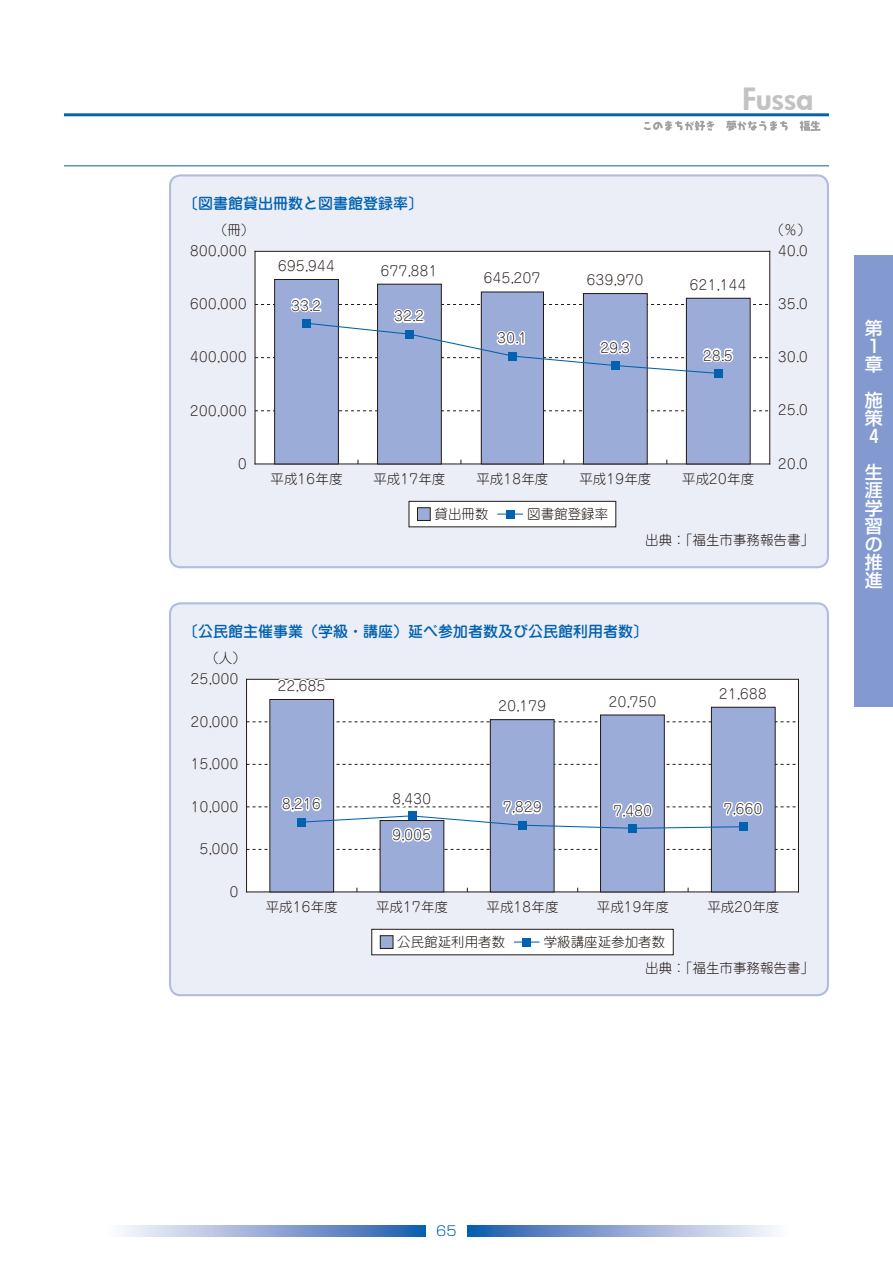
<style>
.page{position:relative;width:893px;height:1263px;background:#fff}
.page>*{position:absolute;margin:0;border:0;box-sizing:border-box;transform-origin:0 0}
.t1{font:800 30px "Futura";color:#c3c2c2}
.t2{font:18px/18px "Shin Go Pr 5 Medium 90 msp RKSJ V";color:#fff;text-align:justify}
.t3{font:15px "Jun 34 Pro Medium 90 msp RKSJ H";color:#0262af}
.t4{font:13.5px "Jun 101 Pro Light 90 msp RKSJ H";letter-spacing:.035em;color:#231916}
.t5{font:13.5px "Jun 101 Pro Light 90 msp RKSJ H";color:#231916}
.t6{font:13.5px "Shin Go Pr 5 Light 90 msp RKSJ H";color:#0262af}
</style>
<div class="page">
<hr style="left:64px;top:113px;width:765px;height:3px;background:#0262af">
<hr style="left:64px;top:166px;width:765px;height:1px;background:#0262af">
<div style="left:170px;top:175px;width:658px;height:392px;background:#eceef7;border-radius:11px"></div>
<div style="left:169px;top:174px;width:660px;height:394px;border:2px solid #b1bdde;border-radius:11px"></div>
<div style="left:255px;top:251px;width:515px;height:213px;background:#fff"></div>
<hr style="left:255px;top:251px;width:515px;height:1px;background:#231916">
<hr style="left:769px;top:251px;width:1px;height:213px;background:#231916">
<hr style="left:255px;top:464px;width:515px;height:1px;background:#231916">
<hr style="left:255px;top:251px;width:1px;height:213px;background:#231916">
<div style="left:409px;top:501px;width:207px;height:26px;background:#fff"></div>
<div style="left:409px;top:501px;width:207px;height:26px;border:1px solid #231916"></div>
<div style="left:417px;top:508px;width:13px;height:12px;background:#9aacd7"></div>
<div style="left:417px;top:507px;width:14px;height:14px;border:1px solid #231916"></div>
<svg style="left:497px;top:514px;width:26px;height:1px"></svg>
<div style="left:506px;top:510px;width:8px;height:8px;background:#0262af"></div>
<div style="left:275px;top:279px;width:63px;height:185px;background:#9aacd7"></div>
<div style="left:378px;top:284px;width:63px;height:180px;background:#9aacd7"></div>
<div style="left:377px;top:284px;width:65px;height:180px;border:1px solid #231916"></div>
<div style="left:481px;top:292px;width:62px;height:172px;background:#9aacd7"></div>
<div style="left:481px;top:292px;width:63px;height:172px;border:1px solid #231916"></div>
<div style="left:583px;top:294px;width:64px;height:170px;background:#9aacd7"></div>
<div style="left:686px;top:298px;width:64px;height:166px;background:#9aacd7"></div>
<svg style="left:255px;top:257px;width:515px;height:178px"></svg>
<div style="left:170px;top:603px;width:658px;height:392px;background:#eceef7;border-radius:11px"></div>
<div style="left:169px;top:602px;width:660px;height:394px;border:2px solid #b1bdde;border-radius:11px"></div>
<svg style="left:248px;top:679px;width:551px;height:213px;background:#ebeaea"></svg>
<hr style="left:246px;top:679px;width:1px;height:213px;background:#231916">
<div style="left:372px;top:929px;width:301px;height:26px;background:#fff"></div>
<div style="left:371px;top:929px;width:303px;height:26px;border:1px solid #231916"></div>
<div style="left:270px;top:699px;width:64px;height:193px;background:#9aacd7"></div>
<div style="left:490px;top:720px;width:64px;height:172px;background:#9aacd7"></div>
<div style="left:601px;top:715px;width:63px;height:177px;background:#9aacd7"></div>
<div style="left:711px;top:707px;width:64px;height:185px;background:#9aacd7"></div>
<div style="left:380px;top:936px;width:13px;height:12px;background:#9aacd7"></div>
<div style="left:380px;top:935px;width:13px;height:14px;border:1px solid #231916"></div>
<svg style="left:514px;top:941px;width:25px;height:1px"></svg>
<div style="left:522px;top:938px;width:9px;height:8px;background:#0262af"></div>
<svg style="left:247px;top:678px;width:551px;height:103px"></svg>
<svg style="left:247px;top:790px;width:551px;height:103px"></svg>
<div style="left:312px;top:801px;width:9px;height:9px;border:3px solid #fff;border-radius:50%"></div>
<svg style="left:644px;top:121px;width:70px;height:10px"></svg>
<svg style="left:726px;top:121px;width:62px;height:10px"></svg>
<svg style="left:800px;top:121px;width:20px;height:10px"></svg>
<svg style="left:468px;top:1226px;width:306px;height:10px;background:#8ca7d3"></svg>
<svg style="left:123px;top:1226px;width:302px;height:10px;background:#8da7d4"></svg>
<div style="left:855px;top:255px;width:38px;height:452px;background:#829acf"></div>
<p class="t1" style="left:742px;top:78px;width:73px">Fussa</p>
<p class="t3" style="left:183px;top:198px;width:242px">〔図書館貸出冊数と図書館登録率〕</p>
<p class="t4" style="left:214px;top:225px;width:42px">（冊）</p>
<p class="t4" style="left:770px;top:225px;width:42px">（％）</p>
<p class="t4" style="left:190px;top:246px;width:58px">800,000</p>
<p class="t4" style="left:778px;top:246px;width:31px">40.0</p>
<p class="t4" style="left:278px;top:261px;width:58px">695,944</p>
<p class="t4" style="left:381px;top:265px;width:58px">677,881</p>
<p class="t4" style="left:484px;top:273px;width:58px">645,207</p>
<p class="t4" style="left:587px;top:275px;width:58px">639,970</p>
<p class="t4" style="left:690px;top:280px;width:58px">621,144</p>
<p class="t4" style="left:190px;top:299px;width:58px">600,000</p>
<p class="t4" style="left:291px;top:300px;width:31px">33.2</p>
<p class="t4" style="left:394px;top:311px;width:31px">32.2</p>
<p class="t4" style="left:778px;top:299px;width:31px">35.0</p>
<p class="t4" style="left:190px;top:352px;width:58px">400,000</p>
<p class="t4" style="left:497px;top:333px;width:31px">30.1</p>
<p class="t4" style="left:600px;top:343px;width:31px">29.3</p>
<p class="t4" style="left:703px;top:350px;width:31px">28.5</p>
<p class="t4" style="left:778px;top:352px;width:31px">30.0</p>
<p class="t4" style="left:190px;top:405px;width:58px">200,000</p>
<p class="t4" style="left:778px;top:405px;width:31px">25.0</p>
<p class="t4" style="left:238px;top:458px;width:10px">0</p>
<p class="t4" style="left:778px;top:458px;width:31px">20.0</p>
<p class="t4" style="left:270px;top:474px;width:74px">平成16年度</p>
<p class="t4" style="left:373px;top:474px;width:74px">平成17年度</p>
<p class="t4" style="left:476px;top:474px;width:74px">平成18年度</p>
<p class="t4" style="left:579px;top:474px;width:74px">平成19年度</p>
<p class="t4" style="left:682px;top:474px;width:74px">平成20年度</p>
<p class="t4" style="left:434px;top:509px;width:55px">貸出冊数</p>
<p class="t4" style="left:527px;top:509px;width:82px">図書館登録率</p>
<p class="t5" style="left:645px;top:535px;width:170px">出典：「福生市事務報告書」</p>
<p class="t3" style="left:183px;top:625px;width:467px">〔公民館主催事業（学級・講座）延べ参加者数及び公民館利用者数〕</p>
<p class="t4" style="left:205px;top:653px;width:42px">（人）</p>
<p class="t4" style="left:191px;top:674px;width:49px">25,000</p>
<p class="t4" style="left:191px;top:716px;width:49px">20,000</p>
<p class="t4" style="left:191px;top:759px;width:49px">15,000</p>
<p class="t4" style="left:191px;top:801px;width:49px">10,000</p>
<p class="t4" style="left:200px;top:844px;width:40px">5,000</p>
<p class="t4" style="left:230px;top:886px;width:10px">0</p>
<p class="t4" style="left:278px;top:681px;width:49px">22,685</p>
<p class="t4" style="left:282px;top:799px;width:40px">8,216</p>
<p class="t4" style="left:393px;top:794px;width:40px">8,430</p>
<p class="t4" style="left:393px;top:830px;width:40px">9,005</p>
<p class="t4" style="left:498px;top:701px;width:49px">20,179</p>
<p class="t4" style="left:609px;top:696px;width:49px">20,750</p>
<p class="t4" style="left:719px;top:688px;width:49px">21,688</p>
<p class="t4" style="left:503px;top:802px;width:40px">7,829</p>
<p class="t4" style="left:613px;top:805px;width:40px">7,480</p>
<p class="t4" style="left:724px;top:804px;width:40px">7,660</p>
<p class="t4" style="left:266px;top:902px;width:74px">平成16年度</p>
<p class="t4" style="left:376px;top:902px;width:74px">平成17年度</p>
<p class="t4" style="left:486px;top:902px;width:74px">平成18年度</p>
<p class="t4" style="left:597px;top:902px;width:74px">平成19年度</p>
<p class="t4" style="left:707px;top:902px;width:74px">平成20年度</p>
<p class="t5" style="left:397px;top:937px;width:109px">公民館延利用者数</p>
<p class="t5" style="left:544px;top:937px;width:123px">学級講座延参加者数</p>
<p class="t5" style="left:645px;top:963px;width:170px">出典：「福生市事務報告書」</p>
<p class="t2" style="left:865px;top:321px;width:19px;text-align:left">第<br>１章</p>
<p class="t2" style="left:865px;top:393px;width:19px">施策4</p>
<p class="t2" style="left:865px;top:465px;width:19px">生涯学習の推進</p>
<p class="t6" style="left:436px;top:1226px;width:22px">65</p>
</div>
